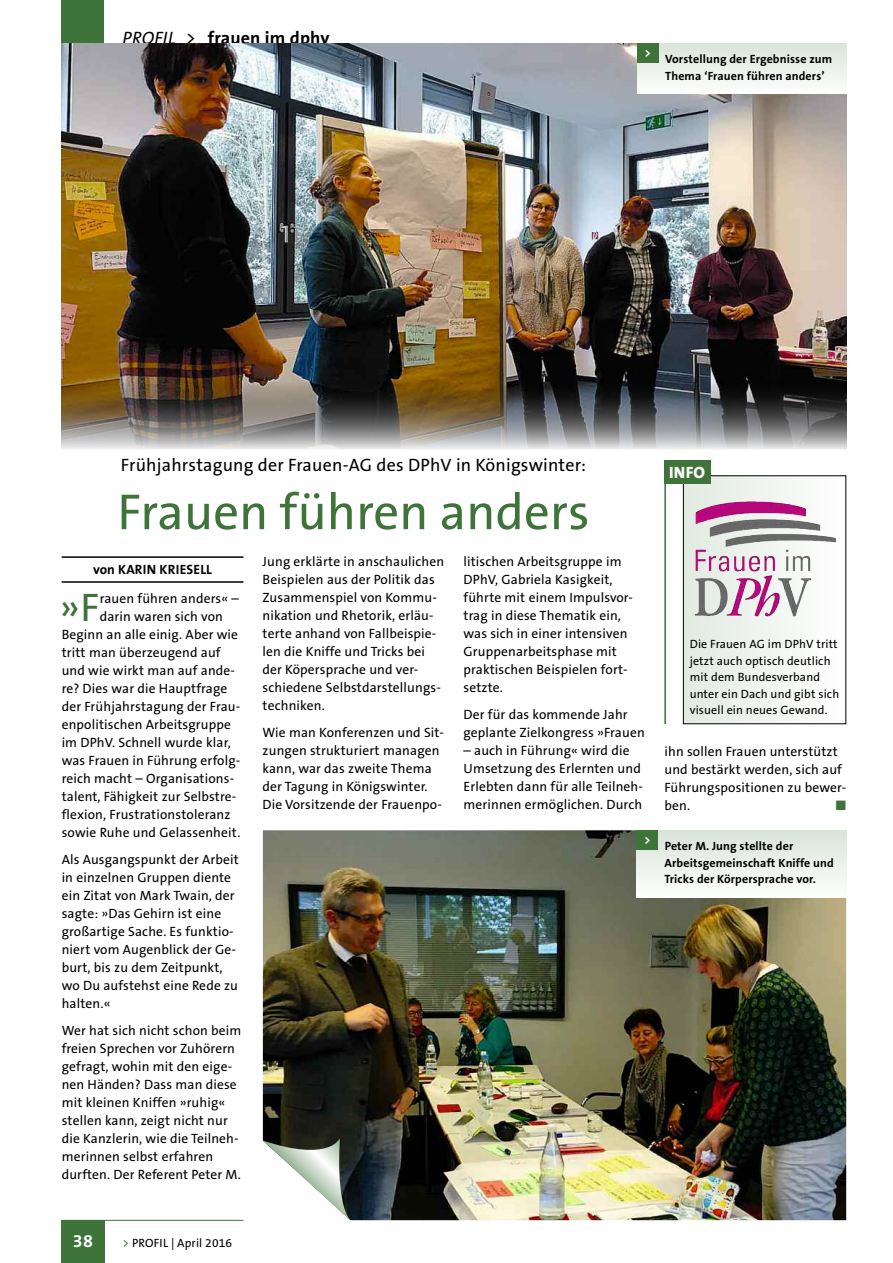
<style>
.page{position:relative;width:893px;height:1263px;background:#fff}
.page>*{position:absolute;margin:0;border:0;box-sizing:border-box;transform-origin:0 0}
.t1{font:51px "The Sans B5 Plain";color:#3e7339}
.t2{font:40.2px "The Sans B5 Plain";color:#3e7339}
.t3{font:18px "The Sans B5 Plain";letter-spacing:.01em;color:#000}
.t4{font:700 18px "The Sans B7";letter-spacing:.01em;color:#000}
.t5{font:700 18px "The Sans B7";color:#fff}
.t6{font:800 16.5px "The Sans B8";color:#fff}
.t7{font:13.5px/18px "The Sans B5 Plain";letter-spacing:.01em;color:#000}
.t8{font:700 13.5px "The Sans B7";letter-spacing:.01em;color:#000}
.t9{font:13.5px "Zapf Dingbats ITC";color:#3e7339}
.t10{font:12px/16.5px "The Sans B5 Plain";letter-spacing:.01em;color:#000}
.t11{font:700 12px/16.5px "The Sans B7";letter-spacing:.01em;color:#000}
.t12{font:700 12px "The Sans B7";color:#fff}
.s1{font-family:"The Sans B5 Plain";font-weight:400;font-style:italic}
.s2{font-family:"The Sans B5 Plain";font-weight:400}
.s3{color:#3e7339}
</style>
<div class="page">
<hr style="left:62px;top:1220px;width:181px;height:1px;background:#3e7339">
<div style="left:62px;top:1220px;width:43px;height:43px;background:#3e7339"></div>
<hr style="left:62px;top:43px;width:784px;height:1px;background:#3e7339">
<div style="left:62px;top:0;width:42px;height:44px;background:#3e7339"></div>
<hr style="left:62px;top:556px;width:181px;height:2px;background:#000">
<hr style="left:62px;top:581px;width:181px;height:2px;background:#000">
<div style="left:683px;top:476px;width:163px;height:248px;background:linear-gradient(to right,#e3ebe3,#fbfbfb)"></div>
<div style="left:683px;top:475px;width:163px;height:249px;border:1px solid #000"></div>
<div style="left:665px;top:460px;width:46px;height:23px;background:#3e7339"></div>
<hr style="left:664px;top:482px;width:2px;height:242px;background:#3e7339">
<img style="left:263px;top:830px;width:583px;height:390px">
<img style="left:62px;top:44px;width:784px;height:338px">
<img style="left:694px;top:501px;width:111px;height:115px">
<div style="left:637px;top:44px;width:209px;height:50px;background:linear-gradient(to bottom,#dae4d9,#fdfdfd)"></div>
<div style="left:637px;top:44px;width:21px;height:19px;background:#3e7339"></div>
<div style="left:637px;top:830px;width:209px;height:68px;background:linear-gradient(to bottom,#d9e3d8,#fdfefd)"></div>
<div style="left:637px;top:830px;width:21px;height:20px;background:#3e7339"></div>
<img style="left:62px;top:382px;width:784px;height:67px">
<svg style="left:263px;top:1138px;width:87px;height:82px"></svg>
<h3 class="t4" style="left:123px;top:28px;width:209px"><span class="s1">PROFIL</span> <span class="s2">&gt;</span> frauen im dphv</h3>
<p class="t12" style="left:645px;top:47px;width:8px">&gt;</p>
<p class="t11" style="left:665px;top:51px;width:169px">Vorstellung der Ergebnisse zum<br>Thema ‘Frauen führen anders’</p>
<h3 class="t3" style="left:121px;top:455px;width:467px">Frühjahrstagung der Frauen-AG des DPhV in Königswinter:</h3>
<h1 class="t1" style="left:117px;top:485px;width:474px">Frauen führen anders</h1>
<p class="t8" style="left:93px;top:562px;width:121px">von KARIN KRIESELL</p>
<h2 class="t2" style="left:60px;top:586px;width:41px">»F</h2>
<p class="t7" style="left:100px;top:589px;width:141px">rauen führen anders« –</p>
<p class="t6" style="left:669px;top:463px;width:37px">INFO</p>
<p class="t7" style="left:463px;top:553px;width:171px">litischen Arbeitsgruppe im<br>DPhV, Gabriela Kasigkeit, führte mit einem Impulsvor&shy;trag in diese Thematik ein, was sich in einer intensiven<br>Gruppenarbeitsphase mit praktischen Beispielen fort&shy;setzte.</p>
<p class="t7" style="left:463px;top:706px;width:183px">Der für das kommende Jahr geplante Zielkongress »Frauen</p>
<p class="t7" style="left:463px;top:742px;width:181px">– auch in Führung« wird die<br>Umsetzung des Erlernten und<br>Erlebten dann für alle Teilneh&shy;merinnen ermöglichen. Durch</p>
<p class="t7" style="left:664px;top:743px;width:183px">ihn sollen Frauen unterstützt und bestärkt werden, sich auf<br>Führungspositionen zu bewer&shy;ben.</p>
<p class="t7" style="left:263px;top:553px;width:183px">Jung erklärte in anschaulichen<br>Beispielen aus der Politik das<br>Zusammenspiel von Kommu&shy;nikation und Rhetorik, erläu&shy;terte anhand von Fallbeispie&shy;len die Kniffe und Tricks bei der Köpersprache und ver&shy;schiedene Selbstdarstellungs&shy;techniken.</p>
<p class="t7" style="left:263px;top:724px;width:183px">Wie man Konferenzen und Sit&shy;zungen strukturiert managen kann, war das zweite Thema der Tagung in Königswinter.<br>Die Vorsitzende der Frauenpo-</p>
<p class="t7" style="left:100px;top:607px;width:125px">darin waren sich von</p>
<p class="t7" style="left:62px;top:625px;width:178px">Beginn an alle einig. Aber wie</p>
<p class="t7" style="left:62px;top:643px;width:160px">tritt man überzeugend auf</p>
<p class="t7" style="left:62px;top:661px;width:175px">und wie wirkt man auf ande-</p>
<p class="t7" style="left:62px;top:679px;width:167px">re? Dies war die Hauptfrage</p>
<p class="t7" style="left:62px;top:697px;width:180px">der Frühjahrstagung der Frau-</p>
<p class="t7" style="left:62px;top:715px;width:171px">enpolitischen Arbeitsgruppe</p>
<p class="t7" style="left:62px;top:733px;width:171px">im DPhV. Schnell wurde klar,</p>
<p class="t7" style="left:62px;top:751px;width:180px">was Frauen in Führung erfolg-</p>
<p class="t7" style="left:62px;top:769px;width:174px">reich macht – Organisations-</p>
<p class="t7" style="left:62px;top:787px;width:176px">talent, Fähigkeit zur Selbstre-</p>
<p class="t7" style="left:62px;top:805px;width:170px">flexion, Frustrationstoleranz</p>
<p class="t7" style="left:62px;top:823px;width:180px">sowie Ruhe und Gelassenheit.</p>
<p class="t7" style="left:62px;top:850px;width:179px">Als Ausgangspunkt der Arbeit in einzelnen Gruppen diente ein Zitat von Mark Twain, der sagte: »Das Gehirn ist eine großartige Sache. Es funktio&shy;niert vom Augenblick der Ge&shy;burt, bis zu dem Zeitpunkt, wo Du aufstehst eine Rede zu halten.«</p>
<p class="t7" style="left:62px;top:1021px;width:181px">Wer hat sich nicht schon beim freien Sprechen vor Zuhörern gefragt, wohin mit den eige&shy;nen Händen? Dass man diese mit kleinen Kniffen »ruhig« stellen kann, zeigt nicht nur die Kanzlerin, wie die Teilneh&shy;merinnen selbst erfahren durften. Der Referent Peter M.</p>
<p class="t10" style="left:690px;top:636px;width:151px">Die Frauen AG im DPhV tritt jetzt auch optisch deutlich mit dem Bundesverband unter ein Dach und gibt sich visuell ein neues Gewand.</p>
<p class="t9" style="left:836px;top:797px;width:12px">■</p>
<p class="t12" style="left:644px;top:833px;width:8px">&gt;</p>
<p class="t11" style="left:665px;top:838px;width:171px">Peter M. Jung stellte der<br>Arbeitsgemeinschaft Kniffe und<br>Tricks der Körpersprache vor.</p>
<h3 class="t5" style="left:73px;top:1231px;width:21px">38</h3>
<p class="t10" style="left:123px;top:1235px;width:111px"><span class="s3">&gt;</span> PROFIL | April 2016</p>
</div>
